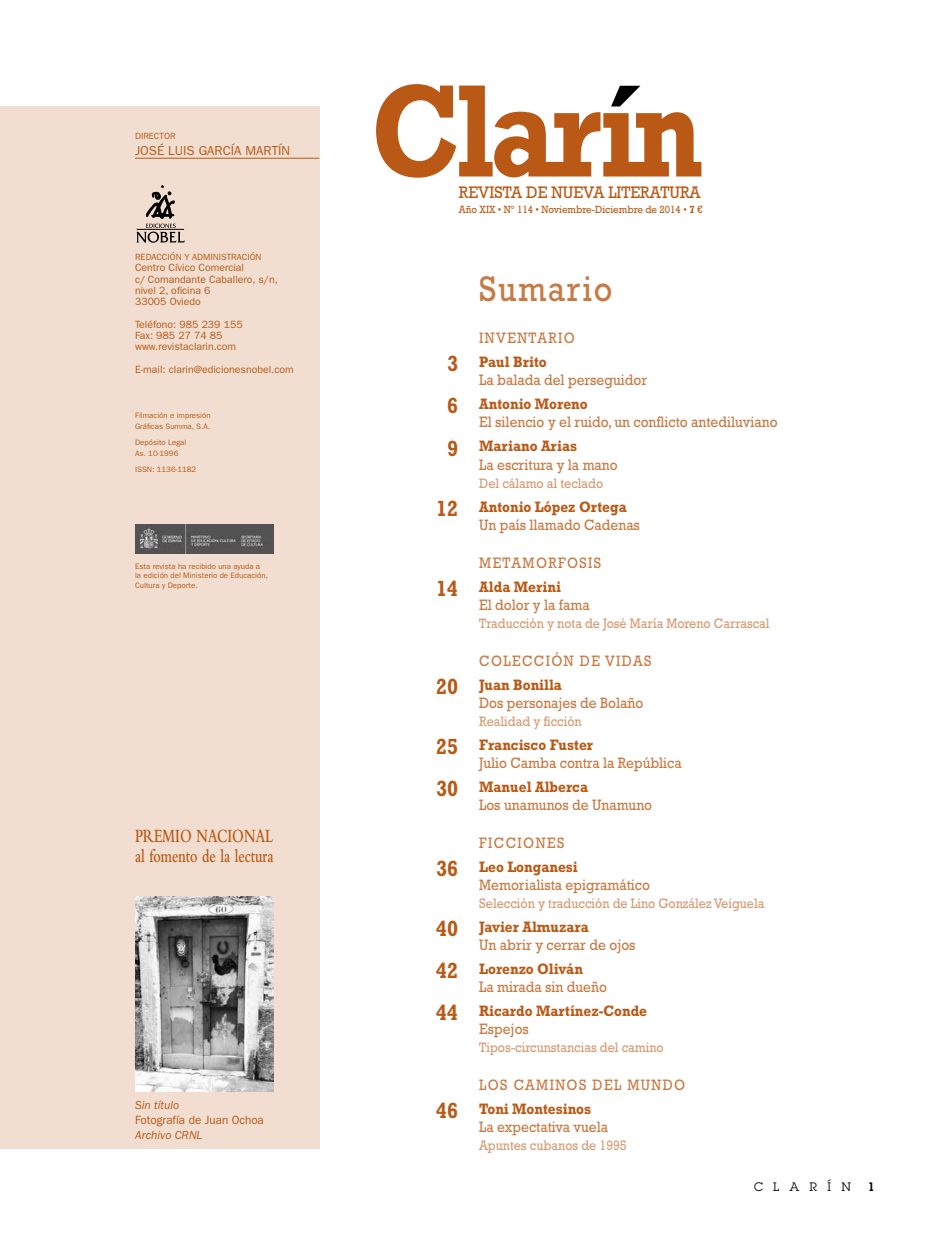
<style>
.page{position:relative;width:936px;height:1234px;background:#fff}
.page>*{position:absolute;margin:0;border:0;box-sizing:border-box;transform-origin:0 0}
.t1{font:36.15px "Rockwell Std";letter-spacing:.05em;color:#c77a44;scale:.9 1}
.t2{font:600 19.5px/19.5px "Bembo Std";color:#b95915;scale:.72 1}
.t3{font:16.95px "Rockwell Std";color:#b95915;scale:.93 1}
.t4{font:15.3px/18.1px "Rockwell Std";color:#c77a44;scale:.9 1}
.t5{font:15.3px/24px "Rockwell Std";letter-spacing:.1em;color:#c77a44;scale:.9 1}
.t6{font:700 15.3px/24px "Rockwell Std";color:#b95915;scale:.9 1}
.t7{font:13.95px "Rockwell Std";color:#d59b73;scale:.9 1}
.t8{font:13.05px "ITC Franklin Gothic Std";color:#b95915}
.t9{font:12px "ITC Franklin Gothic Std";color:#b95915}
.t10{font:italic 12px "ITC Franklin Gothic Std";color:#b95915}
.t11{font:12px "Lubalin Graph Std";letter-spacing:.85em;color:#000}
.t12{font:600 12px "Lubalin Graph Std";color:#000}
.t13{font:10.65px "Rockwell Std";color:#b95915;scale:.92 1}
.t14{font:10.5px/11.2px "ITC Franklin Gothic Std";color:#b95915}
.t15{font:9px "ITC Franklin Gothic Std";color:#b95915}
.t16{font:7.8px/11.2px "ITC Franklin Gothic Std";color:#b95915}
.s1{font-weight:700}
.s2{font-weight:700;font-size:22.2px;color:#fff}
.s3{font-weight:700;font-size:22.2px;color:#b95915}
.s4{font-weight:700;color:#b95915}
.s5{font-weight:400;color:#c77a44}
.s6{font-size:22.2px}
</style>
<div class="page">
<div style="left:0;top:106px;width:319px;height:1042px;background:#f1ded0"></div>
<hr style="left:135px;top:158px;width:184px;height:1px;background:#b95915">
<img style="left:135px;top:524px;width:139px;height:29px">
<img style="left:135px;top:896px;width:139px;height:195px">
<svg style="left:376px;top:84px;width:325px;height:94px"></svg>
<svg style="left:136px;top:185px;width:49px;height:58px"></svg>
<p class="t15" style="left:135px;top:131px;width:42px">DIRECTOR</p>
<p class="t8" style="left:135px;top:143px;width:157px">JOSÉ LUIS GARCÍA MARTÍN</p>
<p class="t15" style="left:135px;top:252px;width:6px">redacci</p>
<p class="t15" style="left:170px;top:252px;width:29px">ón y administraci</p>
<p class="t15" style="left:250px;top:252px;width:12px">ón</p>
<p class="t14" style="left:135px;top:262px;width:144px">Centro Cívico Comercial<br>c/ Comandante Caballero, s/n, nivel 2, oficina 6<br>33005 Oviedo</p>
<p class="t14" style="left:135px;top:318px;width:109px">Teléfono: 985 239 155<br>Fax: 985 27 74 85 www.revistaclarin.com</p>
<p class="t14" style="left:135px;top:363px;width:160px">E-mail: clarin@edicionesnobel.com</p>
<p class="t16" style="left:135px;top:409px;width:77px">Filmación e impresión<br>Gráficas Summa, S.A.</p>
<p class="t16" style="left:135px;top:436px;width:53px">Depósito Legal<br>As. 10-1996</p>
<p class="t16" style="left:135px;top:463px;width:63px">ISSN: 1136-1182</p>
<p class="t16" style="left:135px;top:561px;width:134px;line-height:9.4px">Esta revista ha recibido una ayuda a la edición del Ministerio de Educación,<br>Cultura y Deporte.</p>
<p class="t2" style="left:135px;top:826px;width:194px">premio nacional al fomento de la lectura</p>
<p class="t10" style="left:135px;top:1097px;width:45px">Sin título</p>
<p class="t9" style="left:135px;top:1112px;width:130px">Fotografía de Juan Ochoa</p>
<p class="t10" style="left:135px;top:1127px;width:69px">Archivo CRNL</p>
<p class="t3" style="left:459px;top:182px;width:261px">REVISTA DE NUEVA LITERATURA</p>
<p class="t13" style="left:459px;top:203px;width:266px">Año XIX • Nº 114 • Noviembre-Diciembre de 2014 • <span class="s1">7</span> €</p>
<h1 class="t1" style="left:479px;top:267px;width:149px">Sumario</h1>
<p class="t5" style="left:436px;top:326px;width:156px;text-indent:43px">INVENTARIO<br><span class="s2">0</span><span class="s3">3</span> <span class="s4">Paul Brito</span></p>
<p class="t4" style="left:436px;top:368px;width:236px;line-height:24px;text-indent:43px">La balada del perseguidor<br><span class="s2">0</span><span class="s3">6</span> <span class="s4">Antonio Moreno</span></p>
<p class="t4" style="left:436px;top:410px;width:381px;line-height:24px;text-indent:43px">El silencio y el ruido, un conflicto antediluviano<br><span class="s2">0</span><span class="s3">9</span> <span class="s4">Mariano Arias</span></p>
<p class="t4" style="left:479px;top:455px;width:155px">La escritura y la mano</p>
<p class="t7" style="left:479px;top:474px;width:139px">Del cálamo al teclado</p>
<p class="t4" style="left:479px;top:497px;width:180px;text-indent:-43px"><span class="s3">12</span> <span class="s4">Antonio López Ortega<br></span>Un país llamado Cadenas</p>
<p class="t5" style="left:436px;top:550px;width:185px;text-indent:43px">METAMORFOSIS<br><span class="s3">14</span> <span class="s4">Alda Merini</span></p>
<p class="t4" style="left:479px;top:595px;width:124px">El dolor y la fama</p>
<p class="t7" style="left:479px;top:614px;width:324px">Traducción y nota de José María Moreno Carrascal</p>
<p class="t5" style="left:436px;top:648px;width:241px;text-indent:43px">COLECCIÓN DE VIDAS<br><span class="s3">20</span> <span class="s4">Juan Bonilla</span></p>
<p class="t4" style="left:479px;top:693px;width:184px">Dos personajes de Bolaño</p>
<p class="t7" style="left:479px;top:712px;width:115px">Realidad y ficción</p>
<p class="t4" style="left:479px;top:735px;width:226px;text-indent:-43px"><span class="s3">25</span> <span class="s4">Francisco Fuster<br></span>Julio Camba contra la República</p>
<p class="t4" style="left:479px;top:777px;width:194px;text-indent:-43px"><span class="s3">30</span> <span class="s4">Manuel Alberca<br></span>Los unamunos de Unamuno</p>
<p class="t6" style="left:436px;top:830px;width:159px;text-indent:43px"><span class="s5">FICCIONES<br></span><span class="s6">36</span> Leo Longanesi</p>
<p class="t4" style="left:479px;top:875px;width:191px">Memorialista epigramático</p>
<p class="t7" style="left:479px;top:895px;width:318px">Selección y traducción de Lino González Veiguela</p>
<p class="t4" style="left:479px;top:917px;width:175px;text-indent:-43px"><span class="s3">40</span> <span class="s4">Javier Almuzara<br></span>Un abrir y cerrar de ojos</p>
<p class="t4" style="left:479px;top:959px;width:143px;text-indent:-43px"><span class="s3">42</span> <span class="s4">Lorenzo Oliván<br></span>La mirada sin dueño</p>
<p class="t6" style="left:479px;top:1001px;width:188px;line-height:18.1px;text-indent:-43px"><span class="s6">44</span> Ricardo Martínez-Conde<br><span class="s5">Espejos</span></p>
<p class="t7" style="left:479px;top:1039px;width:206px">Tipos-circunstancias del camino</p>
<p class="t5" style="left:436px;top:1072px;width:278px;text-indent:43px">LOS CAMINOS DEL MUNDO<br><span class="s3">46</span> <span class="s4">Toni Montesinos</span></p>
<p class="t4" style="left:479px;top:1117px;width:145px">La expectativa vuela</p>
<p class="t7" style="left:479px;top:1137px;width:165px">Apuntes cubanos de 1995</p>
<p class="t11" style="left:754px;top:1179px;width:98px">CLARÍN</p>
<p class="t12" style="left:867px;top:1178px;width:8px">1</p>
</div>
